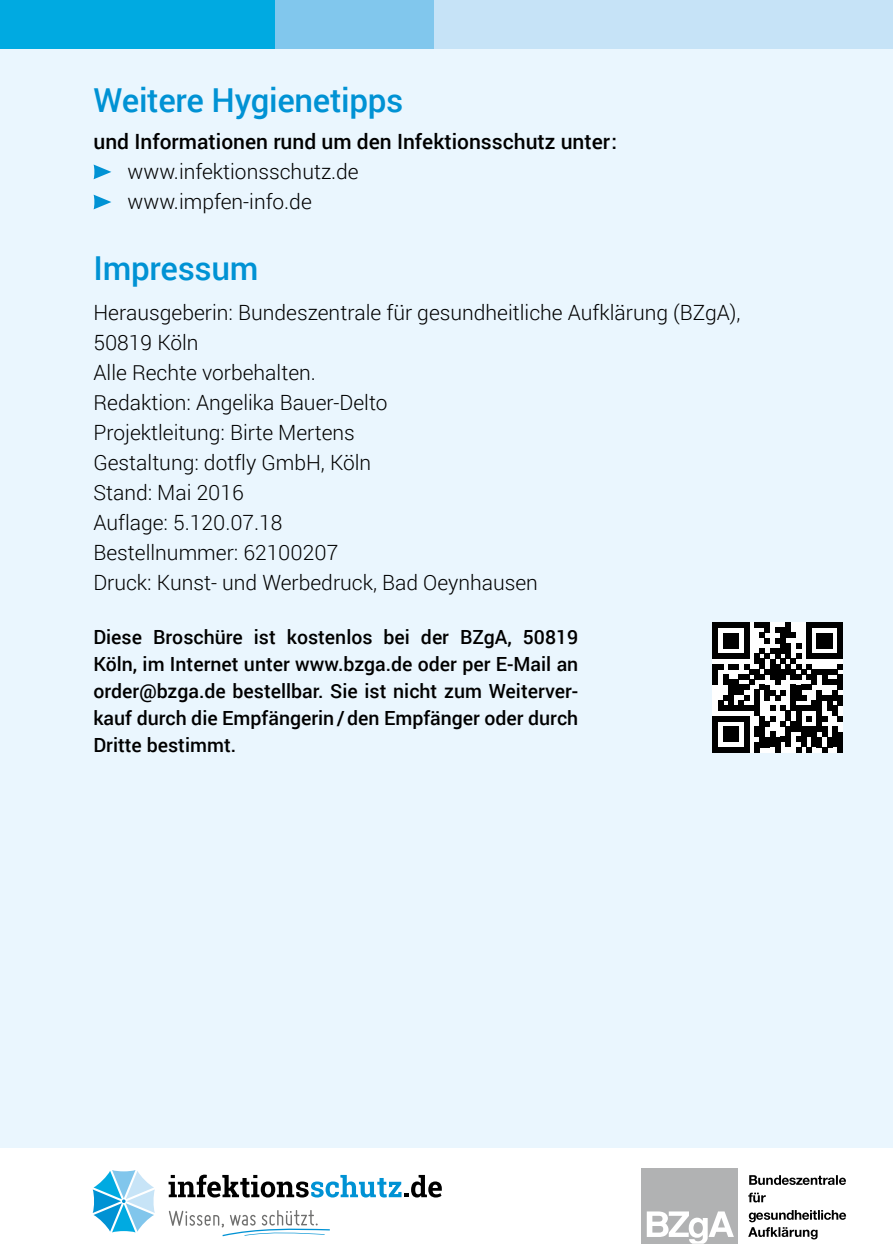
<style>
.page{position:relative;width:893px;height:1259px;background:#eaf6fe}
.page>*{position:absolute;margin:0;border:0;box-sizing:border-box;transform-origin:0 0}
.t1{font:500 33px "Roboto";letter-spacing:-.01em;color:#0092d4}
.t2{font:300 21px/30px "Roboto";color:#000}
.t3{font:500 21px "Roboto";color:#000}
.t4{font:500 19.5px/27px "Roboto";color:#000;text-align:justify}
</style>
<div class="page">
<div style="left:0;top:0;width:281px;height:49px;background:#00aae1"></div>
<div style="left:275px;top:0;width:159px;height:49px;background:#81c7ed"></div>
<div style="left:434px;top:0;width:459px;height:49px;background:#c6e3f7"></div>
<div style="left:0;top:1148px;width:893px;height:111px;background:#fff"></div>
<div style="left:713px;top:622px;width:130px;height:130px;background:#fff"></div>
<div style="left:713px;top:622px;width:5px;height:37px;background:#000"></div>
<div style="left:713px;top:664px;width:5px;height:21px;background:#000"></div>
<div style="left:713px;top:716px;width:5px;height:36px;background:#000"></div>
<div style="left:723px;top:726px;width:5px;height:16px;background:#000"></div>
<div style="left:728px;top:726px;width:5px;height:16px;background:#000"></div>
<div style="left:733px;top:726px;width:6px;height:16px;background:#000"></div>
<svg style="left:718px;top:747px;width:26px;height:5px"></svg>
<div style="left:744px;top:716px;width:5px;height:36px;background:#000"></div>
<div style="left:754px;top:726px;width:5px;height:11px;background:#000"></div>
<div style="left:754px;top:742px;width:5px;height:10px;background:#000"></div>
<div style="left:759px;top:716px;width:6px;height:31px;background:#000"></div>
<div style="left:765px;top:737px;width:5px;height:10px;background:#000"></div>
<div style="left:770px;top:731px;width:5px;height:16px;background:#000"></div>
<div style="left:775px;top:737px;width:5px;height:15px;background:#000"></div>
<svg style="left:718px;top:622px;width:67px;height:104px"></svg>
<svg style="left:780px;top:737px;width:5px;height:5px"></svg>
<div style="left:785px;top:622px;width:6px;height:16px;background:#000"></div>
<div style="left:785px;top:643px;width:6px;height:16px;background:#000"></div>
<div style="left:785px;top:664px;width:6px;height:10px;background:#000"></div>
<div style="left:785px;top:711px;width:6px;height:10px;background:#000"></div>
<div style="left:785px;top:726px;width:6px;height:21px;background:#000"></div>
<div style="left:791px;top:721px;width:5px;height:10px;background:#000"></div>
<div style="left:796px;top:705px;width:5px;height:26px;background:#000"></div>
<div style="left:801px;top:726px;width:5px;height:21px;background:#000"></div>
<div style="left:806px;top:726px;width:6px;height:11px;background:#000"></div>
<svg style="left:796px;top:737px;width:16px;height:15px"></svg>
<div style="left:812px;top:726px;width:5px;height:21px;background:#000"></div>
<div style="left:817px;top:690px;width:5px;height:41px;background:#000"></div>
<div style="left:817px;top:737px;width:5px;height:10px;background:#000"></div>
<div style="left:822px;top:726px;width:5px;height:11px;background:#000"></div>
<svg style="left:822px;top:747px;width:5px;height:5px"></svg>
<div style="left:827px;top:737px;width:5px;height:10px;background:#000"></div>
<div style="left:832px;top:726px;width:6px;height:21px;background:#000"></div>
<svg style="left:791px;top:622px;width:52px;height:99px"></svg>
<div style="left:838px;top:731px;width:5px;height:21px;background:#000"></div>
<svg style="left:94px;top:164px;width:17px;height:15px"></svg>
<svg style="left:94px;top:195px;width:17px;height:14px"></svg>
<svg style="left:169px;top:1174px;width:273px;height:23px"></svg>
<svg style="left:169px;top:1210px;width:161px;height:26px"></svg>
<svg style="left:93px;top:1170px;width:62px;height:62px"></svg>
<svg style="left:748px;top:1175px;width:98px;height:64px"></svg>
<div style="left:641px;top:1168px;width:97px;height:75px;background:#b1b2b3"></div>
<svg style="left:647px;top:1211px;width:87px;height:32px"></svg>
<h1 class="t1" style="left:94px;top:77px;width:311px">Weitere Hygienetipps</h1>
<p class="t3" style="left:94px;top:127px;width:525px">und Informationen rund um den Infektionsschutz unter :</p>
<p class="t2" style="left:128px;top:156px;width:233px">www.infektionsschutz.de www.impfen-info.de</p>
<h1 class="t1" style="left:94px;top:245px;width:166px">Impressum</h1>
<p class="t2" style="left:93px;top:297px;width:649px">Herausgeberin: Bundeszentrale für gesundheitliche Aufklärung (BZgA),<br>50819 Köln<br>Alle Rechte vorbehalten.<br>Redaktion: Angelika Bauer-Delto<br>Projektleitung: Birte Mertens<br>Gestaltung: dotfly GmbH, Köln<br>Stand: Mai 2016<br>Auflage: 5.120.07.18<br>Bestellnummer: 62100207<br>Druck: Kunst- und Werbedruck, Bad Oeynhausen</p>
<p class="t4" style="left:93px;top:623px;width:486px">Diese Broschüre ist kostenlos bei der BZgA, 50819<br>Köln, im Internet unter www.bzga.de oder per E-Mail an order@bzga.de bestellbar. Sie ist nicht zum Weiterver&shy;kauf durch die Empfängerin/den Empfänger oder durch Dritte bestimmt.</p>
</div>
